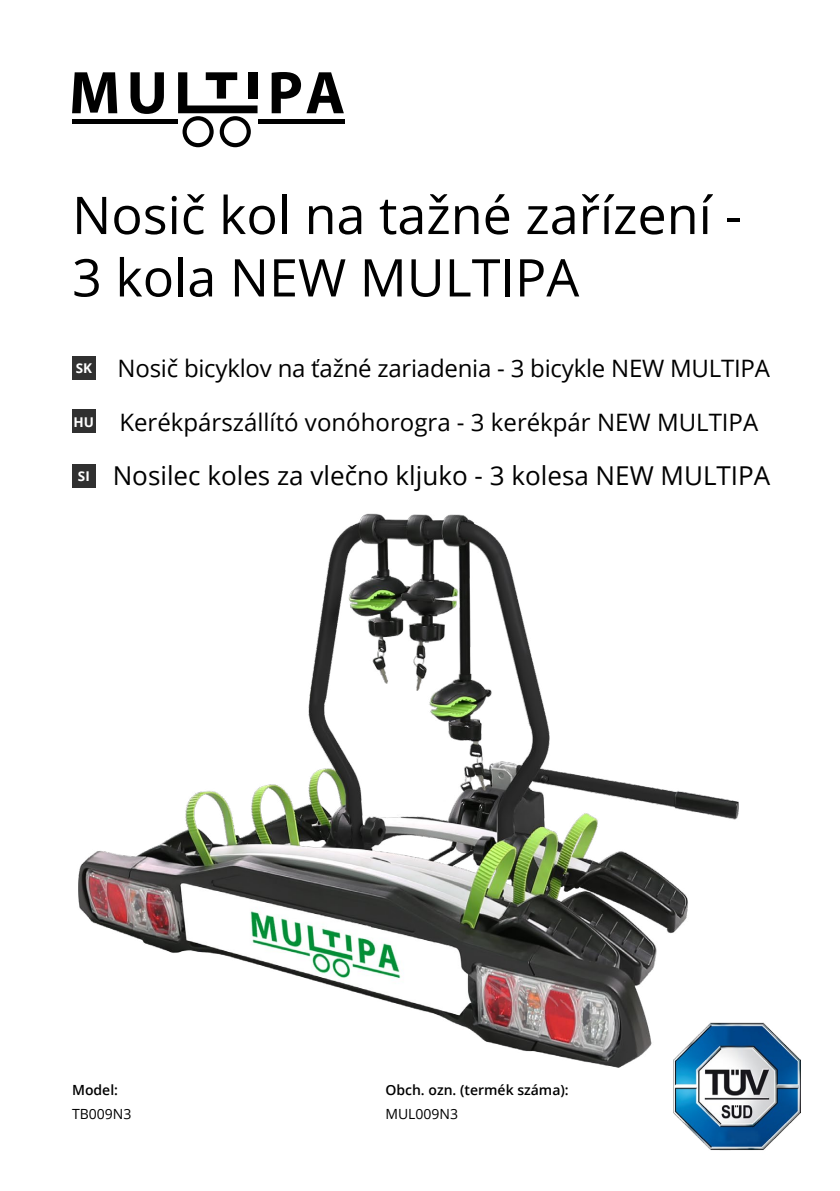
<style>
.page{position:relative;width:840px;height:1191px;background:#fff}
.page>*{position:absolute;margin:0;border:0;box-sizing:border-box;transform-origin:0 0}
.t1{font:52px/62.4px "Open Sans";color:#000}
.t2{font:26px "Open Sans";color:#000}
.t3{font:24px "Open Sans";color:#000}
.t4{font:600 14px "Open Sans";color:#000}
.t5{font:14px "Open Sans";color:#000}
.t6{font:700 13.4px "Open Sans";color:#fff}
</style>
<div class="page">
<img style="left:78px;top:513px;width:661px;height:555px">
<hr style="left:257px;top:120px;width:87px;height:4px;background:#000">
<svg style="left:72px;top:72px;width:45px;height:41px"></svg>
<svg style="left:130px;top:72px;width:34px;height:42px"></svg>
<svg style="left:271px;top:72px;width:72px;height:41px"></svg>
<svg style="left:178px;top:72px;width:79px;height:75px"></svg>
<hr style="left:72px;top:120px;width:105px;height:4px;background:#000">
<div style="left:72px;top:356px;width:24px;height:23px;background:#303030"></div>
<div style="left:72px;top:409px;width:24px;height:24px;background:#303030"></div>
<div style="left:72px;top:464px;width:24px;height:23px;background:#303030"></div>
<img style="left:673px;top:1005px;width:126px;height:146px">
<h1 class="t1" style="left:72px;top:183px;width:671px">Nosič kol na tažné zařízení -<br>3 kola NEW MULTIPA</h1>
<p class="t6" style="left:76px;top:358px;width:18px">SK</p>
<p class="t6" style="left:74px;top:412px;width:22px">HU</p>
<p class="t6" style="left:78px;top:467px;width:13px">SI</p>
<p class="t3" style="left:117px;top:351px;width:653px">Nosič bicyklov na ťažné zariadenia - 3 bicykle NEW MULTIPA</p>
<p class="t3" style="left:119px;top:405px;width:640px">Kerékpárszállító vonóhorogra - 3 kerékpár NEW MULTIPA</p>
<p class="t2" style="left:113px;top:457px;width:658px">Nosilec koles za vlečno kljuko - 3 kolesa NEW MULTIPA</p>
<p class="t4" style="left:72px;top:1080px;width:48px">Model:</p>
<p class="t5" style="left:72px;top:1104px;width:61px">TB009N3</p>
<p class="t4" style="left:385px;top:1080px;width:185px">Obch. ozn. (termék száma):</p>
<p class="t5" style="left:385px;top:1104px;width:74px">MUL009N3</p>
</div>
